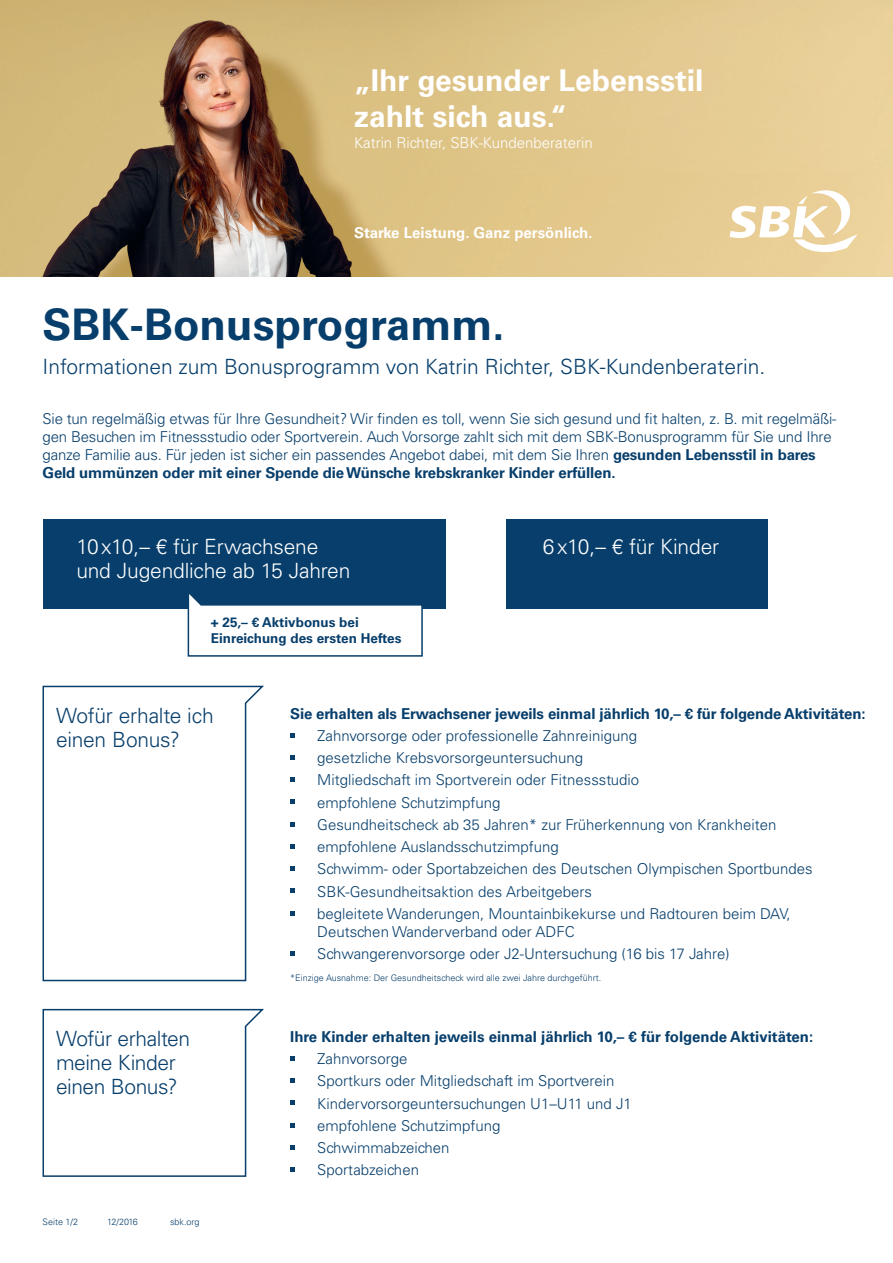
<style>
.page{position:relative;width:893px;height:1263px;background:#fff}
.page>*{position:absolute;margin:0;border:0;box-sizing:border-box;transform-origin:0 0}
.t1{font:700 43.5px "Univers LT Std";color:#073e6b}
.t2{font:700 30px "Univers LT Std";color:#fff}
.t3{font:300 21px/24px "Univers LT Std";letter-spacing:-.005em;color:#073e6b}
.t4{font:300 21px/24px "Univers LT Std";letter-spacing:-.01em;color:#fff}
.t5{font:300 15px/18px "Univers LT Std";color:#073e6b}
.t6{font:700 15px "Univers LT Std";letter-spacing:-.01em;color:#073e6b}
.t7{font:300 15px "Univers LT Std";color:#fff}
.t8{font:700 15px "Univers LT Std";color:#fff}
.t9{font:700 13.5px/16.2px "Univers LT Std";color:#073e6b}
.t10{font:300 9px "Univers LT Std";color:#073e6b}
.s1{font-weight:700}
</style>
<div class="page">
<img style="left:0;top:0;width:893px;height:276px">
<svg style="left:730px;top:187px;width:128px;height:65px"></svg>
<svg style="left:42px;top:685px;width:222px;height:297px"></svg>
<svg style="left:290px;top:733px;width:5px;height:5px"></svg>
<svg style="left:290px;top:755px;width:5px;height:5px"></svg>
<svg style="left:290px;top:777px;width:5px;height:5px"></svg>
<svg style="left:290px;top:799px;width:5px;height:5px"></svg>
<svg style="left:290px;top:822px;width:5px;height:5px"></svg>
<svg style="left:290px;top:844px;width:5px;height:5px"></svg>
<svg style="left:290px;top:866px;width:5px;height:5px"></svg>
<svg style="left:290px;top:888px;width:5px;height:5px"></svg>
<svg style="left:290px;top:911px;width:5px;height:5px"></svg>
<svg style="left:290px;top:951px;width:5px;height:5px"></svg>
<svg style="left:290px;top:1056px;width:5px;height:5px"></svg>
<svg style="left:290px;top:1078px;width:5px;height:5px"></svg>
<svg style="left:290px;top:1100px;width:5px;height:5px"></svg>
<svg style="left:290px;top:1123px;width:5px;height:4px"></svg>
<svg style="left:290px;top:1145px;width:5px;height:5px"></svg>
<svg style="left:290px;top:1167px;width:5px;height:5px"></svg>
<svg style="left:42px;top:1008px;width:222px;height:169px"></svg>
<div style="left:43px;top:519px;width:403px;height:89px;background:#073e6b"></div>
<div style="left:506px;top:519px;width:262px;height:89px;background:#073e6b"></div>
<svg style="left:187px;top:594px;width:237px;height:63px"></svg>
<p class="t2" style="left:354px;top:63px;width:351px">„Ihr gesunder Lebensstil</p>
<p class="t2" style="left:354px;top:99px;width:215px">zahlt sich aus.“</p>
<p class="t7" style="left:354px;top:134px;width:240px">Katrin Richter, SBK-Kundenberaterin</p>
<p class="t8" style="left:354px;top:223px;width:240px">Starke Leistung. Ganz persönlich.</p>
<p class="t1" style="left:43px;top:299px;width:464px">SBK-Bonusprogramm.</p>
<p class="t3" style="left:43px;top:354px;width:724px">Informationen zum Bonusprogramm von Katrin Richter, SBK-Kundenberaterin.</p>
<p class="t5" style="left:43px;top:409px;width:795px">Sie tun regelmäßig etwas für Ihre Gesundheit? Wir finden es toll, wenn Sie sich gesund und fit halten, z. B. mit regelmäßi&shy;gen Besuchen im Fitnessstudio oder Sportverein. Auch Vorsorge zahlt sich mit dem SBK-Bonusprogramm für Sie und Ihre ganze Familie aus. Für jeden ist sicher ein passendes Angebot dabei, mit dem Sie Ihren <span class="s1">gesunden Lebensstil in bares Geld ummünzen oder mit einer Spende die Wünsche krebskranker Kinder erfüllen.</span></p>
<p class="t4" style="left:76px;top:534px;width:276px">10x10,– € für Erwachsene und Jugendliche ab 15 Jahren</p>
<p class="t4" style="left:543px;top:534px;width:178px">6x10,– € für Kinder</p>
<p class="t9" style="left:211px;top:614px;width:192px">+ 25,– € Aktivbonus bei<br>Einreichung des ersten Heftes</p>
<p class="t3" style="left:56px;top:703px;width:159px">Wofür erhalte ich einen Bonus?</p>
<p class="t6" style="left:290px;top:704px;width:577px">Sie erhalten als Erwachsener jeweils einmal jährlich 10,– € für folgende Aktivitäten:</p>
<p class="t5" style="left:317px;top:726px;width:321px">Zahnvorsorge oder professionelle Zahnreinigung</p>
<p class="t5" style="left:317px;top:749px;width:267px">gesetzliche Krebsvorsorgeuntersuchung</p>
<p class="t5" style="left:317px;top:771px;width:324px">Mitgliedschaft im Sportverein oder Fitnessstudio</p>
<p class="t5" style="left:317px;top:793px;width:185px">empfohlene Schutzimpfung</p>
<p class="t5" style="left:317px;top:815px;width:461px">Gesundheitscheck ab 35 Jahren* zur Früherkennung von Krankheiten</p>
<p class="t5" style="left:317px;top:838px;width:243px">empfohlene Auslandsschutzimpfung</p>
<p class="t5" style="left:317px;top:860px;width:497px">Schwimm- oder Sportabzeichen des Deutschen Olympischen Sportbundes</p>
<p class="t5" style="left:317px;top:882px;width:276px">SBK-Gesundheitsaktion des Arbeitgebers</p>
<p class="t5" style="left:317px;top:904px;width:475px">begleitete Wanderungen, Mountainbikekurse und Radtouren beim DAV,<br>Deutschen Wanderverband oder ADFC</p>
<p class="t5" style="left:317px;top:945px;width:414px">Schwangerenvorsorge oder J2-Untersuchung (16 bis 17 Jahre)</p>
<p class="t10" style="left:290px;top:973px;width:312px">*Einzige Ausnahme: Der Gesundheitscheck wird alle zwei Jahre durchgeführt.</p>
<p class="t3" style="left:56px;top:1027px;width:136px">Wofür erhalten meine Kinder einen Bonus?</p>
<p class="t10" style="left:43px;top:1216px;width:37px">Seite 1/2</p>
<p class="t10" style="left:107px;top:1216px;width:32px">12/2016</p>
<p class="t10" style="left:170px;top:1216px;width:31px">sbk.org</p>
<p class="t6" style="left:290px;top:1028px;width:524px">Ihre Kinder erhalten jeweils einmal jährlich 10,– € für folgende Aktivitäten:</p>
<p class="t5" style="left:317px;top:1050px;width:92px">Zahnvorsorge</p>
<p class="t5" style="left:317px;top:1072px;width:299px">Sportkurs oder Mitgliedschaft im Sportverein</p>
<p class="t5" style="left:317px;top:1094px;width:316px">Kindervorsorgeuntersuchungen U1–U11 und J1</p>
<p class="t5" style="left:317px;top:1116px;width:185px">empfohlene Schutzimpfung</p>
<p class="t5" style="left:317px;top:1139px;width:134px">Schwimmabzeichen</p>
<p class="t5" style="left:317px;top:1161px;width:103px">Sportabzeichen</p>
</div>
